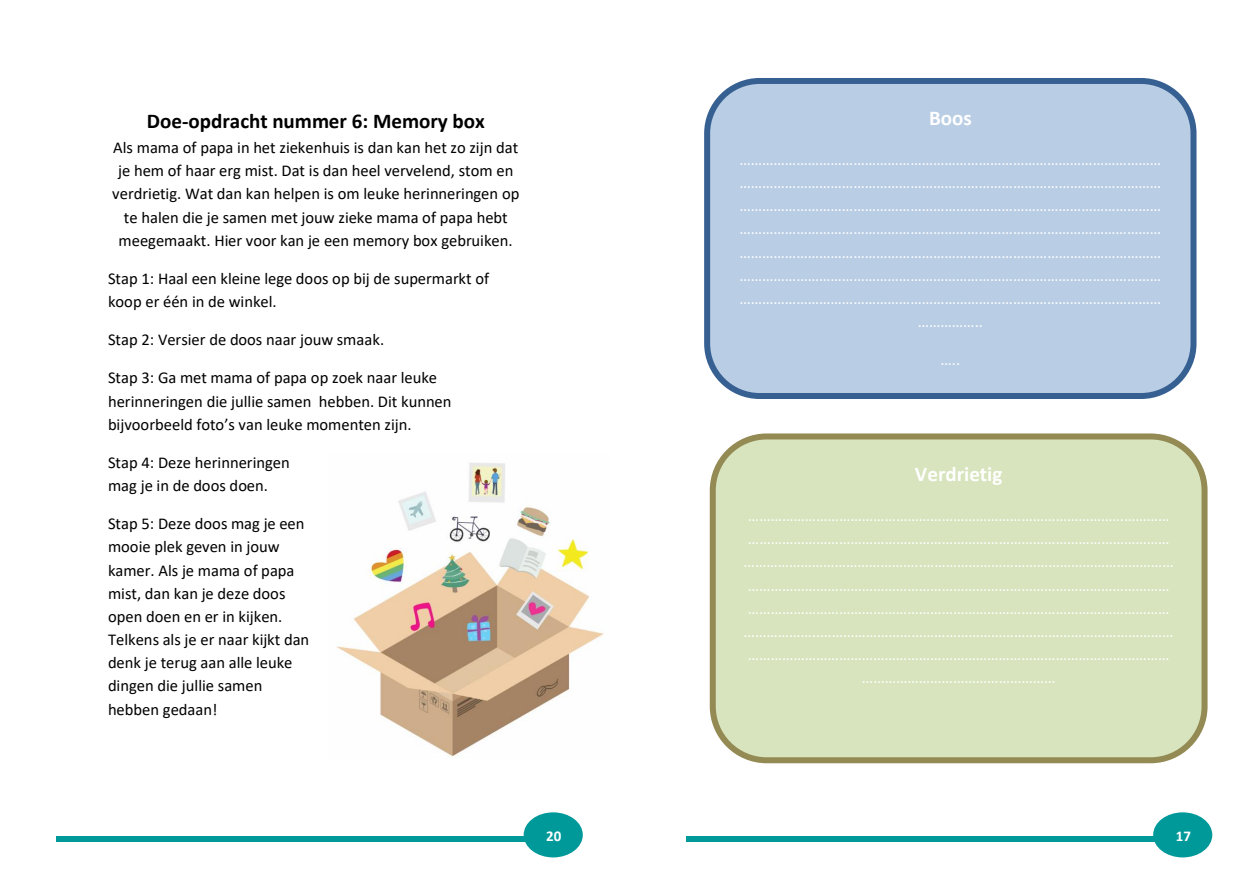
<style>
.page{position:relative;width:1259px;height:893px;background:#fff}
.page>*{position:absolute;margin:0;border:0;box-sizing:border-box;transform-origin:0 0}
.t1{font:700 21px "Calibri";color:#000}
.t2{font:700 21px "Calibri";color:#fff}
.t3{font:16.5px/23.2px "Calibri";color:#000}
.t4{font:16.5px/23.1px "Calibri";color:#fff;text-align:center}
.t5{font:700 15px "Calibri";color:#fff}
</style>
<div class="page">
<div style="left:524px;top:812px;width:59px;height:45px;background:#099;border-radius:50%"></div>
<div style="left:56px;top:836px;width:475px;height:5px;background:#099"></div>
<img style="left:336px;top:463px;width:268px;height:294px">
<div style="left:1153px;top:812px;width:59px;height:45px;background:#099;border-radius:50%"></div>
<div style="left:686px;top:836px;width:474px;height:5px;background:#099"></div>
<div style="left:704px;top:78px;width:492px;height:321px;background:#b9cde5;border:6px solid #376092;border-radius:52px"></div>
<div style="left:710px;top:433px;width:497px;height:330px;background:#d7e4bd;border:6px solid #948a54;border-radius:54px"></div>
<p class="t1" style="left:147px;top:106px;width:339px">Doe-opdracht nummer 6: Memory box</p>
<p class="t3" style="left:112px;top:136px;width:409px;text-align:center">Als mama of papa in het ziekenhuis is dan kan het zo zijn dat je hem of haar erg mist. Dat is dan heel vervelend, stom en verdrietig. Wat dan kan helpen is om leuke herinneringen op te halen die je samen met jouw zieke mama of papa hebt meegemaakt. Hier voor kan je een memory box gebruiken.</p>
<p class="t3" style="left:108px;top:267px;width:383px">Stap 1: Haal een kleine lege doos op bij de supermarkt of koop er één in de winkel.</p>
<p class="t3" style="left:108px;top:328px;width:278px">Stap 2: Versier de doos naar jouw smaak.</p>
<p class="t3" style="left:108px;top:366px;width:345px">Stap 3: Ga met mama of papa op zoek naar leuke herinneringen die jullie samen hebben. Dit kunnen bijvoorbeeld foto’s van leuke momenten zijn.</p>
<p class="t3" style="left:108px;top:451px;width:183px">Stap 4: Deze herinneringen mag je in de doos doen.</p>
<p class="t3" style="left:108px;top:512px;width:203px">Stap 5: Deze doos mag je een mooie plek geven in jouw kamer. Als je mama of papa mist, dan kan je deze doos open doen en er in kijken.<br>Telkens als je er naar kijkt dan denk je terug aan alle leuke dingen die jullie samen hebben gedaan!</p>
<p class="t5" style="left:546px;top:826px;width:17px">20</p>
<p class="t2" style="left:929px;top:103px;width:44px">Boos</p>
<p class="t4" style="left:739px;top:147px;width:423px">………………………………………………………………………………………………… ………………………………………………………………………………………………… ………………………………………………………………………………………………… ………………………………………………………………………………………………… ………………………………………………………………………………………………… ………………………………………………………………………………………………… ………………………………………………………………………………………………… ……………..</p>
<p class="t4" style="left:940px;top:348px;width:21px">…..</p>
<p class="t2" style="left:915px;top:459px;width:89px">Verdrietig</p>
<p class="t4" style="left:743px;top:504px;width:432px">………………………………………………………………………………………………… ………………………………………………………………………………………………… ………………………………………..………………………………………………………… ………………………………………………………………………………………………… ………………………………………………………………………………………………… ………………..………………………………………………………………………………… ………………………………………………………………………………………………… ……………………………………………</p>
<p class="t5" style="left:1175px;top:826px;width:17px">17</p>
</div>
